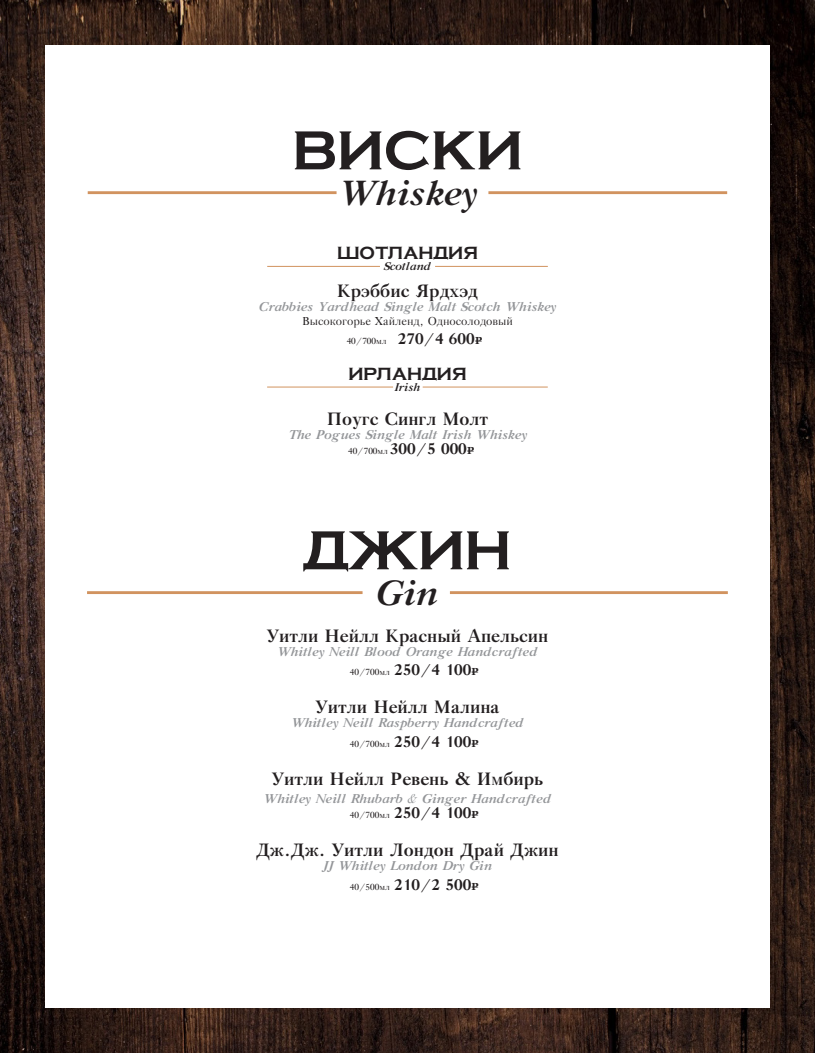
<style>
.page{position:relative;width:815px;height:1053px;background:#fff}
.page>*{position:absolute;margin:0;border:0;box-sizing:border-box;transform-origin:0 0}
.t1{font:700 54.12px "Vacansia Extended C";color:#231f20}
.t2{font:italic 700 34.25px "Gazeta Titul C";color:#231f20}
.t3{font:700 17.5px "Gazeta Titul C";color:#231f20}
.t4{font:700 17.5px "Vacansia Extended C";color:#231f20}
.t5{font:700 15px "Gazeta Titul C";color:#231f20}
.t6{font:italic 700 12.5px "Gazeta Titul C";color:#939598}
.t7{font:11.25px "Gazeta Titul C";color:#231f20}
.t8{font:italic 700 11px "Gazeta Titul C";color:#231f20}
.t9{font:8.62px "Gazeta Titul C";color:#231f20}
.s1{font-family:"ALS Rubl";font-weight:400;font-size:10px}
.s2{font-weight:400}
</style>
<div class="page">
<img style="left:0;top:0;width:815px;height:1052px">
<div style="left:45px;top:45px;width:725px;height:962px;background:#fff"></div>
<hr style="left:88px;top:191px;width:249px;height:3px;background:#d1935f">
<hr style="left:267px;top:266px;width:113px;height:1px;background:#d1935f">
<hr style="left:435px;top:266px;width:113px;height:1px;background:#d1935f">
<hr style="left:488px;top:191px;width:239px;height:3px;background:#d1935f">
<hr style="left:267px;top:386px;width:126px;height:1px;background:#d1935f">
<hr style="left:423px;top:386px;width:125px;height:1px;background:#d1935f">
<hr style="left:87px;top:591px;width:276px;height:3px;background:#d1935f">
<hr style="left:450px;top:591px;width:278px;height:3px;background:#d1935f">
<p class="t1" style="left:293px;top:121px;width:232px">ВИСКИ</p>
<p class="t2" style="left:337px;top:173px;width:142px">Whiskey</p>
<p class="t4" style="left:337px;top:243px;width:142px">ШОТЛАНДИЯ</p>
<p class="t8" style="left:384px;top:260px;width:49px">Scotland</p>
<p class="t3" style="left:337px;top:281px;width:143px">Крэббис Ярдхэд</p>
<p class="t9" style="left:347px;top:336px;width:41px">40/700мл</p>
<p class="t5" style="left:398px;top:330px;width:86px">270/4 600<span class="s1">g</span></p>
<p class="t6" style="left:259px;top:299px;width:299px">Crabbies Yardhead Single Malt Scotch Whiskey</p>
<p class="t7" style="left:302px;top:314px;width:212px">Высокогорье Хайленд, Односолодовый</p>
<p class="t4" style="left:348px;top:364px;width:120px">ИРЛАНДИЯ</p>
<p class="t8" style="left:395px;top:380px;width:27px">Irish</p>
<p class="t3" style="left:327px;top:408px;width:163px">Поугс Сингл Молт</p>
<p class="t9" style="left:348px;top:446px;width:41px">40/700мл</p>
<p class="t5" style="left:390px;top:440px;width:86px">300/5 000<span class="s1">g</span></p>
<p class="t6" style="left:288px;top:427px;width:241px">The Pogues Single Malt Irish Whiskey</p>
<p class="t1" style="left:303px;top:521px;width:210px">ДЖИН</p>
<p class="t2" style="left:375px;top:572px;width:65px">Gin</p>
<p class="t3" style="left:266px;top:625px;width:283px">Уитли Нейлл Красный Апельсин</p>
<p class="t6" style="left:277px;top:643px;width:263px">Whitley Neill Blood Orange Handcrafted</p>
<p class="t5" style="left:394px;top:660px;width:86px">250/4 100<span class="s1">g</span></p>
<p class="t9" style="left:350px;top:667px;width:41px">40/700мл</p>
<p class="t3" style="left:315px;top:696px;width:186px">Уитли Нейлл Малина</p>
<p class="t6" style="left:291px;top:715px;width:235px">Whitley Neill Raspberry Handcrafted</p>
<p class="t5" style="left:394px;top:732px;width:86px">250/4 100<span class="s1">g</span></p>
<p class="t9" style="left:350px;top:738px;width:41px">40/700мл</p>
<p class="t3" style="left:272px;top:768px;width:273px">Уитли Нейлл Ревень &amp; Имбирь</p>
<p class="t6" style="left:263px;top:790px;width:290px">Whitley Neill Rhubarb <span class="s2">&amp;</span> Ginger Handcrafted</p>
<p class="t5" style="left:394px;top:804px;width:86px">250/4 100<span class="s1">g</span></p>
<p class="t9" style="left:350px;top:810px;width:41px">40/700мл</p>
<p class="t3" style="left:256px;top:839px;width:304px">Дж.Дж. Уитли Лондон Драй Джин</p>
<p class="t6" style="left:323px;top:858px;width:171px">JJ Whitley London Dry Gin</p>
<p class="t5" style="left:394px;top:875px;width:86px">210/2 500<span class="s1">g</span></p>
<p class="t9" style="left:350px;top:881px;width:41px">40/500мл</p>
</div>
